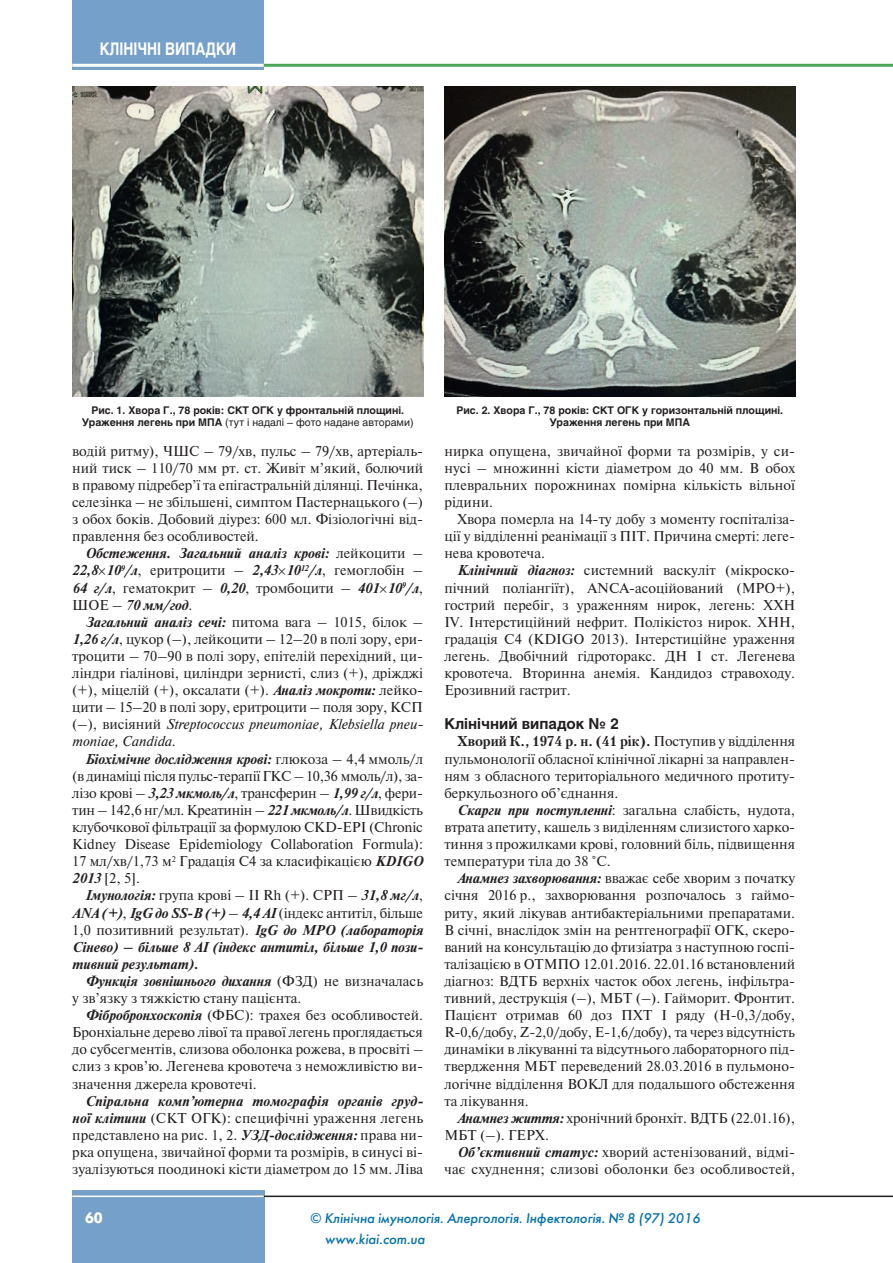
<style>
.page{position:relative;width:893px;height:1263px;background:#fff}
.page>*{position:absolute;margin:0;border:0;box-sizing:border-box;transform-origin:0 0}
.t1{font:700 17.25px "Helios";color:#fff;scale:.8 1}
.Subpost{font:700 15px "Helios";color:#231f20}
.t2{font:700 15px "Futuris C";color:#fff}
.body{font:14.25px/17.1px "Newton C";color:#231f20;text-align:justify}
.body-2{font:italic 700 14.25px/17.1px "Newton C";color:#231f20;text-align:justify}
.t3{font:italic 13.95px/21.3px "Futuris C";color:#0772ac}
.ris_Zag{font:700 10.5px/12.6px "Helios";color:#231f20;text-align:center}
.s1{font-weight:400}
.s2{font-weight:400;font-style:normal}
.s3{font-family:"Minion Pro";font-weight:400;font-style:normal}
.s4{font-weight:700;font-style:italic}
.s5{font-style:italic}
.s6{font-family:"Petersburg C";font-weight:700}
</style>
<div class="page">
<div style="left:72px;top:0;width:192px;height:70px;background:#75a0c9"></div>
<hr style="left:264px;top:64px;width:629px;height:3px;background:#48a758">
<hr style="left:72px;top:64px;width:192px;height:3px;background:#fff">
<div style="left:72px;top:1191px;width:192px;height:72px;background:#75a0c9"></div>
<hr style="left:264px;top:1195px;width:629px;height:2px;background:#231f20">
<hr style="left:72px;top:1195px;width:192px;height:2px;background:#fff">
<img style="left:72px;top:87px;width:351px;height:310px">
<img style="left:444px;top:87px;width:351px;height:310px">
<p class="t1" style="left:100px;top:39px;width:172px">КЛІНІЧНІ ВИПАДКИ</p>
<p class="ris_Zag" style="left:82px;top:404px;width:333px">Рис. 1. Хвора Г., 78 років: СКТ ОГК у фронтальній площині.<br>Ураження легень при МПА <span class="s1">(тут і надалі – фото надане авторами)</span></p>
<p class="ris_Zag" style="left:456px;top:404px;width:328px">Рис. 2. Хвора Г., 78 років: СКТ ОГК у горизонтальній площині.<br>Ураження легень при МПА</p>
<p class="body" style="left:72px;top:442px;width:352px">водій ритму), ЧШС – 79/хв, пульс – 79/хв, артеріаль&shy;ний тиск – 110/70 мм рт. ст. Живіт м’який, болючий в правому підребер’ї та епігастральній ділянці. Печінка, селезінка – не збільшені, симптом Пастернацького (–) з обох боків. Добовий діурез: 600 мл. Фізіологічні від&shy;правлення без особливостей.</p>
<p class="body-2" style="left:72px;top:545px;width:352px;text-indent:13px">Обстеження. Загальний аналіз крові: <span class="s2">лейкоцити – </span>22,8<span class="s3">×</span>10<sup>9</sup>/л<span class="s2">, еритроцити –</span> 2,43<span class="s3">×</span>10<sup>12</sup>/л<span class="s2">, гемоглобін – </span>64 г/л<span class="s2">, гематокрит –</span> 0,20<span class="s2">, тромбоцити –</span> 401<span class="s3">×</span>10<sup>9</sup>/л<span class="s2">, ШОЕ –</span> 70 мм/год<span class="s2">.</span></p>
<p class="body" style="left:72px;top:613px;width:352px;text-indent:13px"><span class="s4">Загальний аналіз сечі:</span> питома вага – 1015, білок – <span class="s4">1,26 г/л</span>, цукор (–), лейкоцити – 12–20 в полі зору, ери&shy;троцити – 70–90 в полі зору, епітелій перехідний, ци&shy;ліндри гіалінові, циліндри зернисті, слиз (+), дріжджі (+), міцелій (+), оксалати (+). <span class="s4">Аналіз мокроти:</span> лейко&shy;цити – 15–20 в полі зору, еритроцити – поля зору, КСП (–), висіяний <span class="s5">Streptococcus pneumoniae, Klebsiella pneu&shy;moniae, Candida</span>.</p>
<p class="body" style="left:72px;top:750px;width:352px;text-indent:13px"><span class="s4">Біохімічне дослідження крові:</span> глюкоза – 4,4 ммоль/л (в динаміці після пульс-терапії ГКС – 10,36 ммоль/л), за&shy;лізо крові – <span class="s4">3,23 мкмоль/л</span>, трансферин – <span class="s4">1,99 г/л</span>, фери&shy;тин – 142,6 нг/мл. Креатинін – <span class="s4">221 мкмоль/л</span>. Швидкість клубочкової фільтрації за формулою CKD-EPI (Chronic Kidney Disease Epidemiology Collaboration Formula):<br>17 мл/хв/1,73 м<sup>2</sup> Градація C4 за класифікацією <span class="s4">KDIGO 2013</span> [2, 5].</p>
<p class="body-2" style="left:72px;top:887px;width:352px;text-indent:13px">Імунологія: <span class="s2">група крові – ІІ Rh (+). СРП –</span> 31,8 мг/л<span class="s2">, </span>ANA (+)<span class="s2">,</span> IgG до SS-B (+) <span class="s2">–</span> 4,4 АІ <span class="s2">(індекс антитіл, більше 1,0 позитивний результат).</span> IgG до MPO (лабораторія Сінево) – більше 8 АІ (індекс антитіл, більше 1,0 пози&shy;тивний результат).</p>
<p class="body" style="left:72px;top:972px;width:352px;text-indent:13px"><span class="s4">Функція зовнішнього дихання</span> (ФЗД) не визначалась у зв’язку з тяжкістю стану пацієнта.</p>
<p class="body" style="left:72px;top:1007px;width:352px;text-indent:13px"><span class="s4">Фібробронхоскопія</span> (ФБС): трахея без особливостей.<br>Бронхіальне дерево лівої та правої легень проглядається до субсегментів, слизова оболонка рожева, в просвіті – слиз з кров’ю. Легенева кровотеча з неможливістю ви&shy;значення джерела кровотечі.</p>
<p class="body" style="left:72px;top:1092px;width:352px;text-indent:13px"><span class="s4">Спіральна комп’ютерна томографія органів груд&shy;ної клітини</span> (СКТ ОГК): специфічні ураження легень представлено на рис. 1, 2. <span class="s4">УЗД-дослідження:</span> права ни&shy;рка опущена, звичайної форми та розмірів, в синусі ві&shy;зуалізуються поодинокі кісти діаметром до 15 мм. Ліва</p>
<p class="body" style="left:444px;top:442px;width:352px">нирка опущена, звичайної форми та розмірів, у си&shy;нусі – множинні кісти діаметром до 40 мм. В обох плевральних порожнинах помірна кількість вільної рідини.</p>
<p class="body" style="left:444px;top:511px;width:352px;text-indent:13px">Хвора померла на 14-ту добу з моменту госпіталіза&shy;ції у відділенні реанімації з ПІТ. Причина смерті: леге&shy;нева кровотеча.</p>
<p class="body" style="left:444px;top:562px;width:352px;text-indent:13px"><span class="s4">Клінічний діагноз:</span> системний васкуліт (мікроско&shy;пічний поліангіїт), ANCA-асоційований (MPO+), гострий перебіг, з ураженням нирок, легень: ХХН ІV. Інтерстиційний нефрит. Полікістоз нирок. ХНН, градація C4 (KDIGO 2013). Інтерстиційне ураження легень. Двобічний гідроторакс. ДН І ст. Легенева кровотеча. Вторинна анемія. Кандидоз стравоходу.<br>Ерозивний гастрит.</p>
<p class="Subpost" style="left:444px;top:715px;width:176px">Клінічний випадок № 2</p>
<p class="body" style="left:444px;top:733px;width:352px;text-indent:13px"><span class="s6">Хворий К., 1974 р. н. (41 рік).</span> Поступив у відділення пульмонології обласної клінічної лікарні за направлен&shy;ням з обласного територіального медичного протиту&shy;беркульозного об’єднання.</p>
<p class="body" style="left:444px;top:801px;width:352px;text-indent:13px"><span class="s4">Скарги при поступленні</span>: загальна слабість, нудота, втрата апетиту, кашель з виділенням слизистого харко&shy;тиння з прожилками крові, головний біль, підвищення температури тіла до 38 °С.</p>
<p class="body" style="left:444px;top:870px;width:352px;text-indent:13px"><span class="s4">Анамнез захворювання:</span> вважає себе хворим з початку січня 2016 р., захворювання розпочалось з гаймо&shy;риту, який лікував антибактеріальними препаратами.<br>В січні, внаслідок змін на рентгенографії ОГК, скеро&shy;ваний на консультацію до фтизіатра з наступною госпі&shy;талізацією в ОТМПО 12.01.2016. 22.01.16 встановлений діагноз: ВДТБ верхніх часток обох легень, інфільтра&shy;тивний, деструкція (–), МБТ (–). Гайморит. Фронтит.<br>Пацієнт отримав 60 доз ПХТ І ряду (Н-0,3/добу, R-0,6/добу, Z-2,0/добу, E-1,6/добу), та через відсутність динаміки в лікуванні та відсутнього лабораторного під&shy;твердження МБТ переведений 28.03.2016 в пульмоно&shy;логічне відділення ВОКЛ для подальшого обстеження та лікування.</p>
<p class="body" style="left:444px;top:1109px;width:352px;text-indent:13px"><span class="s4">Анамнез життя:</span> хронічний бронхіт. ВДТБ (22.01.16),<br>МБТ (–). ГЕРХ.</p>
<p class="body" style="left:444px;top:1143px;width:352px;text-align:right"><span class="s4">Об’єктивний статус:</span> хворий астенізований, відмі&shy;чає схуднення; слизові оболонки без особливостей,</p>
<p class="t2" style="left:85px;top:1209px;width:19px">60</p>
<p class="t3" style="left:325px;top:1207px;width:377px;text-indent:-15px">© Клінічна імунологія. Алергологія. Інфектологія. № 8 (97) 2016 www.kiai.com.ua</p>
</div>
